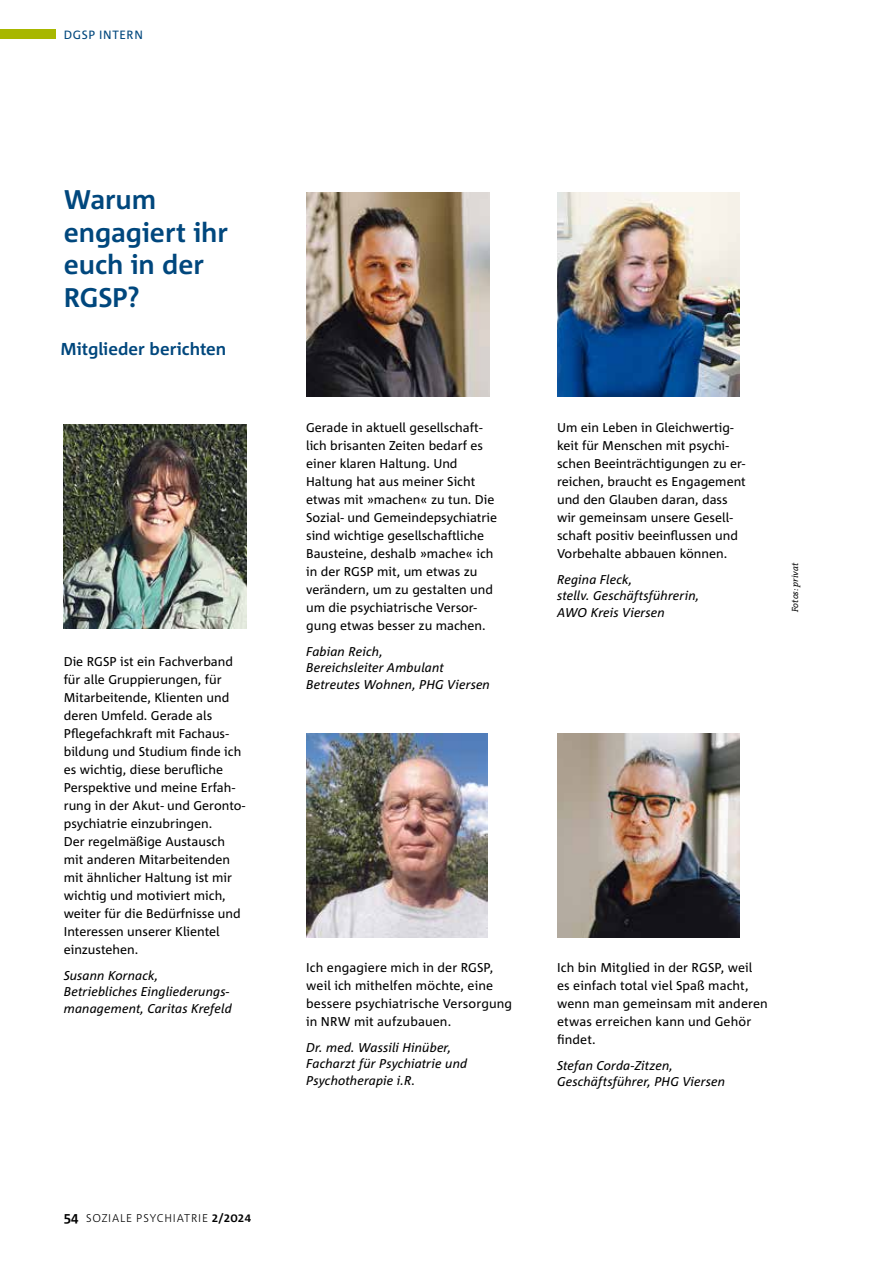
<style>
.page{position:relative;width:893px;height:1263px;background:#fff}
.page>*{position:absolute;margin:0;border:0;box-sizing:border-box;transform-origin:0 0}
.t1{font:700 27px/32.4px "Corpid C1";letter-spacing:-.005em;color:#00477d}
.t2{font:700 17.25px "Corpid C1";letter-spacing:-.005em;color:#00477d}
.t3{font:12.75px/18px "Corpid C1";color:#000}
.t4{font:italic 12.75px/16.5px "Corpid Office C1";letter-spacing:.005em;color:#000}
.t5{font:12px "Corpid C1";letter-spacing:.055em;color:#00477d}
.t6{font:300 11.25px "Corpid C1";letter-spacing:.07em;color:#000}
.t7{font:italic 9px "The Serif Office";color:#000}
.s1{font-weight:700;font-size:13.5px}
.s2{font-weight:700}
</style>
<div class="page">
<div style="left:0;top:29px;width:55px;height:10px;background:#a8b700"></div>
<img style="left:64px;top:425px;width:183px;height:204px">
<img style="left:306px;top:192px;width:183px;height:204px">
<img style="left:557px;top:192px;width:183px;height:204px">
<img style="left:557px;top:734px;width:183px;height:204px">
<img style="left:306px;top:734px;width:182px;height:204px">
<p class="t5" style="left:64px;top:27px;width:81px">DGSP INTERN</p>
<h1 class="t1" style="left:64px;top:183px;width:166px">Warum engagiert ihr euch in der<br>RGSP?</h1>
<h2 class="t2" style="left:61px;top:339px;width:167px">Mitglieder berichten</h2>
<p class="t3" style="left:306px;top:418px;width:193px">Gerade in aktuell gesellschaft&shy;lich brisanten Zeiten bedarf es einer klaren Haltung. Und<br>Haltung hat aus meiner Sicht etwas mit »machen« zu tun. Die<br>Sozial- und Gemeindepsychiatrie sind wichtige gesellschaftliche<br>Bausteine, deshalb »mache« ich in der RGSP mit, um etwas zu verändern, um zu gestalten und um die psychiatrische Versor&shy;gung etwas besser zu machen.</p>
<p class="t4" style="left:306px;top:643px;width:185px">Fabian Reich,<br>Bereichsleiter Ambulant<br>Betreutes Wohnen, PHG Viersen</p>
<p class="t3" style="left:64px;top:652px;width:183px">Die RGSP ist ein Fachverband für alle Gruppierungen, für<br>Mitarbeitende, Klienten und deren Umfeld. Gerade als<br>Pflegefachkraft mit Fachaus&shy;bildung und Studium finde ich es wichtig, diese berufliche<br>Perspektive und meine Erfah&shy;rung in der Akut- und Geronto&shy;psychiatrie einzubringen.<br>Der regelmäßige Austausch mit anderen Mitarbeitenden mit ähnlicher Haltung ist mir wichtig und motiviert mich, weiter für die Bedürfnisse und<br>Interessen unserer Klientel einzustehen.</p>
<p class="t4" style="left:64px;top:966px;width:170px">Susann Kornack,<br>Betriebliches Eingliederungs&shy;management, Caritas Krefeld</p>
<p class="t3" style="left:306px;top:958px;width:207px">Ich engagiere mich in der RGSP, weil ich mithelfen möchte, eine bessere psychiatrische Versorgung in NRW mit aufzubauen.</p>
<p class="t4" style="left:306px;top:1038px;width:163px">Dr. med. Wassili Hinüber,<br>Facharzt für Psychiatrie und<br>Psychotherapie i.R.</p>
<p class="t3" style="left:557px;top:418px;width:190px">Um ein Leben in Gleichwertig&shy;keit für Menschen mit psychi&shy;schen Beeinträchtigungen zu er&shy;reichen, braucht es Engagement und den Glauben daran, dass wir gemeinsam unsere Gesell&shy;schaft positiv beeinflussen und<br>Vorbehalte abbauen können.</p>
<p class="t4" style="left:557px;top:571px;width:144px">Regina Fleck,<br>stellv. Geschäftsführerin,<br>AWO Kreis Viersen</p>
<p class="t7" style="left:789px;top:612px;width:51px;rotate:-90deg">Fotos: privat</p>
<p class="t3" style="left:557px;top:958px;width:212px">Ich bin Mitglied in der RGSP, weil es einfach total viel Spaß macht, wenn man gemeinsam mit anderen etwas erreichen kann und Gehör findet.</p>
<p class="t4" style="left:557px;top:1057px;width:170px">Stefan Corda-Zitzen,<br>Geschäftsführer, PHG Viersen</p>
<p class="t6" style="left:64px;top:1210px;width:189px"><span class="s1">54</span> SOZIALE PSYCHIATRIE <span class="s2">2/2024</span></p>
</div>
